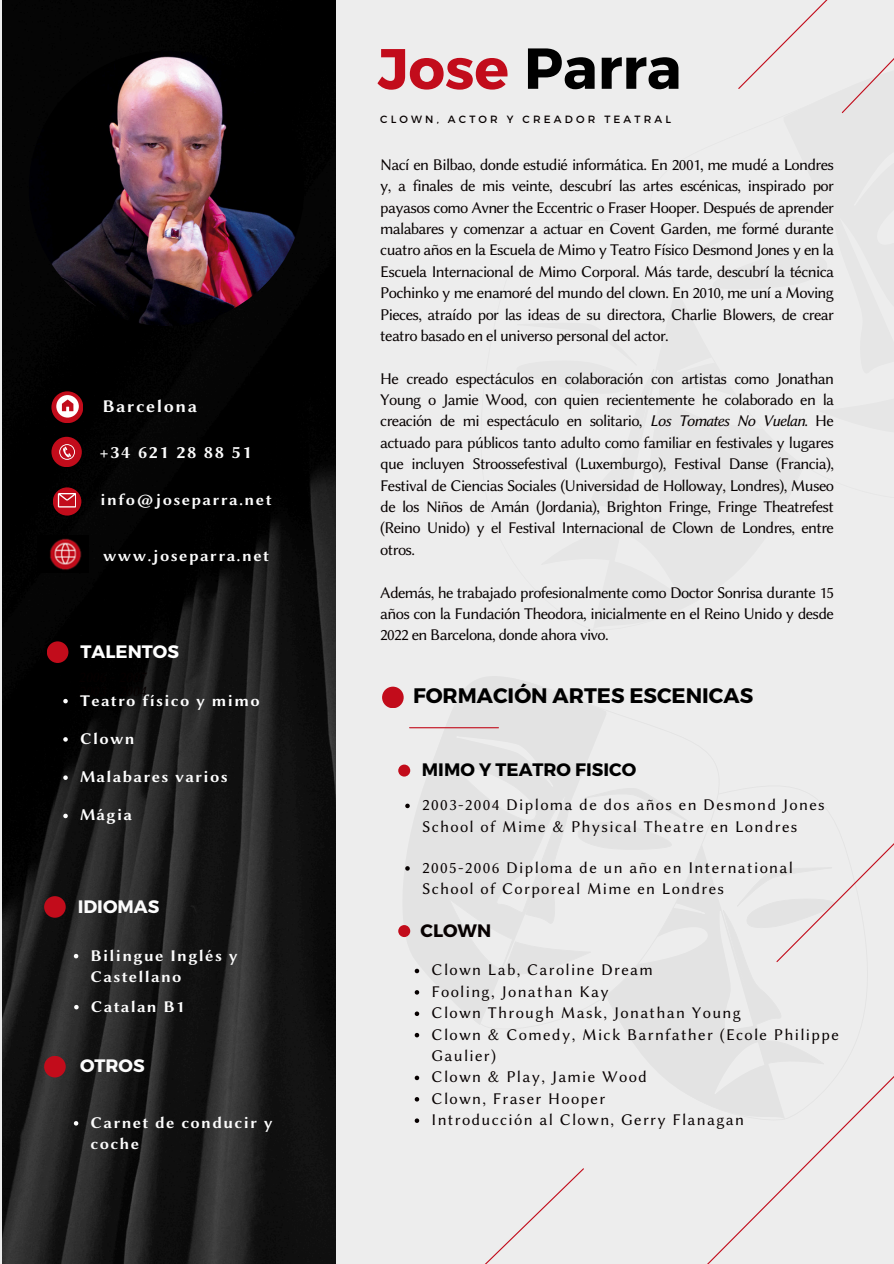
<style>
.page{position:relative;width:894px;height:1264px;background:#fff}
.page>*{position:absolute;margin:0;border:0;box-sizing:border-box;transform-origin:0 0}
.t1{font:700 57.6px "Montserrat";color:#000}
.t2{font:700 21px "Montserrat";color:#000}
.t3{font:18px "Lin Biolinum OB";letter-spacing:.085em;color:#fcfcfc}
.t4{font:700 18px "Montserrat";color:#000}
.t5{font:700 18px "Montserrat";color:#fcfcfc}
.t6{font:700 18px "Montserrat";color:#fff}
.t7{font:700 18px "Montserrat";color:#070101}
.t8{font:16.5px/21.3px "Lin Biolinum O";letter-spacing:.08em;color:#070101}
.t9{font:16.5px/21.3px "Lin Biolinum OB";letter-spacing:.08em;color:#fcfcfc}
.t10{font:16.5px "Lin Biolinum OB";letter-spacing:.08em;color:#fff}
.t11{font:10.5px "Montserrat";letter-spacing:.3em;color:#070101}
.s1{font-size:57.3px;color:#c20c1b}
.s2{font-family:"Lin Biolinum OI"}
</style>
<div class="page">
<div style="left:0;top:0;width:893px;height:1263px;background:#ededed"></div>
<img style="left:2px;top:0;width:333px;height:1263px">
<svg style="left:486px;top:1168px;width:98px;height:95px"></svg>
<svg style="left:708px;top:1097px;width:167px;height:166px"></svg>
<div style="left:44px;top:896px;width:22px;height:21px;background:#c20c1b;border-radius:50%"></div>
<div style="left:398px;top:764px;width:12px;height:12px;background:#c20c1b;border-radius:50%"></div>
<div style="left:51px;top:437px;width:31px;height:30px;background:#c20c1b;border-radius:50%"></div>
<svg style="left:59px;top:444px;width:16px;height:16px"></svg>
<div style="left:398px;top:925px;width:12px;height:12px;background:#c20c1b;border-radius:50%"></div>
<hr style="left:409px;top:727px;width:89px;height:1px;background:#c20c1b">
<img style="left:29px;top:51px;width:275px;height:275px;border-radius:50%">
<div style="left:47px;top:641px;width:21px;height:22px;background:#c20c1b;border-radius:50%"></div>
<svg style="left:51px;top:391px;width:32px;height:32px"></svg>
<div style="left:44px;top:1055px;width:22px;height:22px;background:#c20c1b;border-radius:50%"></div>
<svg style="left:56px;top:395px;width:23px;height:22px"></svg>
<svg style="left:738px;top:0;width:155px;height:114px"></svg>
<div style="left:382px;top:686px;width:21px;height:22px;background:#c20c1b;border-radius:50%"></div>
<img style="left:38px;top:536px;width:50px;height:37px">
<div style="left:53px;top:487px;width:28px;height:28px;background:#c20c1b;border-radius:50%"></div>
<svg style="left:58px;top:493px;width:18px;height:14px"></svg>
<svg style="left:414px;top:968px;width:5px;height:5px"></svg>
<svg style="left:414px;top:990px;width:5px;height:4px"></svg>
<svg style="left:414px;top:1011px;width:5px;height:5px"></svg>
<svg style="left:414px;top:1032px;width:5px;height:5px"></svg>
<svg style="left:414px;top:1075px;width:5px;height:5px"></svg>
<svg style="left:414px;top:1097px;width:5px;height:4px"></svg>
<svg style="left:414px;top:1118px;width:5px;height:4px"></svg>
<svg style="left:405px;top:803px;width:4px;height:5px"></svg>
<svg style="left:74px;top:1121px;width:4px;height:4px"></svg>
<svg style="left:63px;top:699px;width:5px;height:4px"></svg>
<svg style="left:63px;top:737px;width:5px;height:4px"></svg>
<svg style="left:63px;top:775px;width:5px;height:5px"></svg>
<svg style="left:63px;top:813px;width:5px;height:5px"></svg>
<svg style="left:74px;top:953px;width:4px;height:5px"></svg>
<svg style="left:405px;top:866px;width:4px;height:4px"></svg>
<svg style="left:74px;top:1004px;width:5px;height:5px"></svg>
<h5 class="t3" style="left:102px;top:396px;width:96px">Barcelona</h5>
<h4 class="t3" style="left:99px;top:442px;width:153px">+34 621 28 88 51</h4>
<p class="t9" style="left:100px;top:489px;width:172px">info@joseparra.net</p>
<p class="t9" style="left:103px;top:545px;width:167px">www.joseparra.net</p>
<p class="t6" style="left:80px;top:639px;width:100px">TALENTOS</p>
<p class="t10" style="left:80px;top:691px;width:181px">Teatro físico y mimo</p>
<p class="t10" style="left:80px;top:729px;width:56px">Clown</p>
<p class="t10" style="left:80px;top:767px;width:149px">Malabares varios</p>
<p class="t10" style="left:80px;top:805px;width:53px">Mágia</p>
<h1 class="t5" style="left:78px;top:894px;width:83px">IDIOMAS</h1>
<h1 class="t9" style="left:91px;top:944px;width:148px">Bilingue Inglés y<br>Castellano</h1>
<p class="t10" style="left:91px;top:996px;width:95px">Catalan B1</p>
<h5 class="t5" style="left:80px;top:1054px;width:66px">OTROS</h5>
<h3 class="t9" style="left:91px;top:1111px;width:184px">Carnet de conducir y coche</h3>
<h3 class="t1" style="left:377px;top:31px;width:305px"><span class="s1">Jose</span> Parra</h3>
<p class="t11" style="left:380px;top:112px;width:292px">CLOWN, ACTOR Y CREADOR TEATRAL</p>
<p class="t8" style="left:380px;top:154px;width:455px;text-align:justify">Nací en Bilbao, donde estudié informática. En 2001, me mudé a Londres y, a finales de mis veinte, descubrí las artes escénicas, inspirado por payasos como Avner the Eccentric o Fraser Hooper. Después de aprender malabares y comenzar a actuar en Covent Garden, me formé durante cuatro años en la Escuela de Mimo y Teatro Físico Desmond Jones y en la Escuela Internacional de Mimo Corporal. Más tarde, descubrí la técnica Pochinko y me enamoré del mundo del clown. En 2010, me uní a Moving Pieces, atraído por las ideas de su directora, Charlie Blowers, de crear teatro basado en el universo personal del actor.</p>
<p class="t8" style="left:380px;top:367px;width:455px;text-align:justify">He creado espectáculos en colaboración con artistas como Jonathan Young o Jamie Wood, con quien recientemente he colaborado en la creación de mi espectáculo en solitario, <span class="s2">Los Tomates No Vuelan</span>. He actuado para públicos tanto adulto como familiar en festivales y lugares que incluyen Stroossefestival (Luxemburgo), Festival Danse (Francia), Festival de Ciencias Sociales (Universidad de Holloway, Londres), Museo de los Niños de Amán (Jordania), Brighton Fringe, Fringe Theatrefest (Reino Unido) y el Festival Internacional de Clown de Londres, entre otros.</p>
<p class="t8" style="left:380px;top:581px;width:455px;text-align:justify">Además, he trabajado profesionalmente como Doctor Sonrisa durante 15 años con la Fundación Theodora, inicialmente en el Reino Unido y desde 2022 en Barcelona, donde ahora vivo.</p>
<h2 class="t2" style="left:413px;top:681px;width:341px">FORMACIÓN ARTES ESCENICAS</h2>
<p class="t4" style="left:422px;top:758px;width:216px">MIMO Y TEATRO FISICO</p>
<h6 class="t8" style="left:422px;top:794px;width:404px">2003-2004 Diploma de dos años en Desmond Jones<br>School of Mime &amp; Physical Theatre en Londres</h6>
<h5 class="t8" style="left:422px;top:856px;width:372px">2005-2006 Diploma de un año en International<br>School of Corporeal Mime en Londres</h5>
<p class="t7" style="left:420px;top:918px;width:72px">CLOWN</p>
<p class="t8" style="left:431px;top:959px;width:223px">Clown Lab, Caroline Dream</p>
<p class="t8" style="left:431px;top:980px;width:179px">Fooling, Jonathan Kay</p>
<p class="t8" style="left:431px;top:1002px;width:311px">Clown Through Mask, Jonathan Young</p>
<p class="t8" style="left:431px;top:1023px;width:409px">Clown &amp; Comedy, Mick Barnfather (Ecole Philippe<br>Gaulier)</p>
<h4 class="t8" style="left:431px;top:1066px;width:217px">Clown &amp; Play, Jamie Wood</h4>
<h4 class="t8" style="left:431px;top:1087px;width:175px">Clown, Fraser Hooper</h4>
<h4 class="t8" style="left:431px;top:1109px;width:314px">Introducción al Clown, Gerry Flanagan</h4>
</div>
